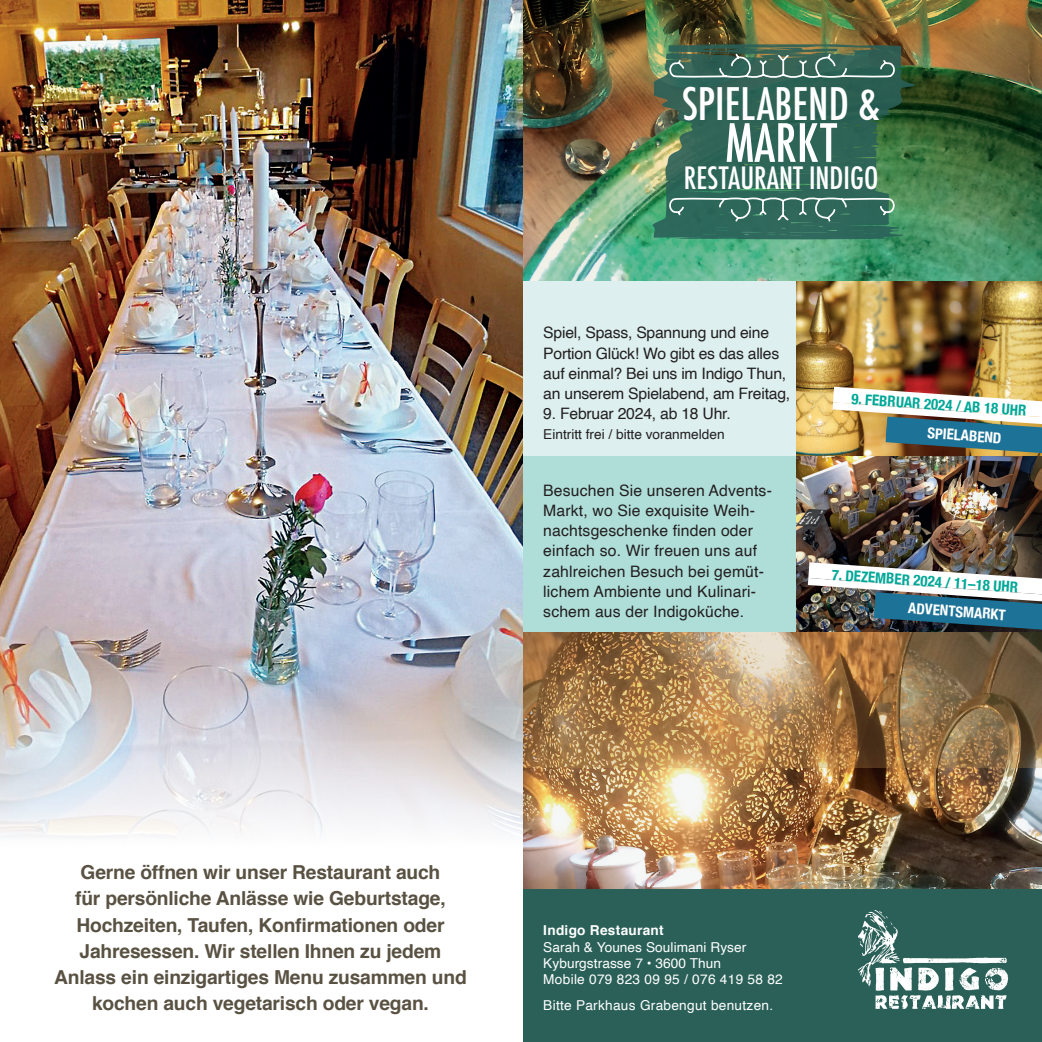
<style>
.page{position:relative;width:1042px;height:1042px;background:#fff}
.page>*{position:absolute;margin:0;border:0;box-sizing:border-box;transform-origin:0 0}
.t1{font:500 condensed 51.27px "Futura";color:#fff}
.t2{font:500 condensed 43.57px "Futura";color:#fff}
.t3{font:500 condensed 29.93px "Futura";color:#fff}
.t4{font:700 19.25px/26.2px "Helvetica";letter-spacing:-.01em;color:#595243;text-align:center}
.t5{font:15.75px/20.1px "Helvetica";letter-spacing:.01em;color:#231f20}
.t6{font:15.75px/20.1px "Helvetica";letter-spacing:-.015em;color:#231f20}
.Versal_links{font:700 condensed 14.88px "Helvetica Neue";color:#00a898}
.Versal_links-2{font:700 condensed 14.88px "Helvetica Neue";color:#fff}
.t7{font:13.65px "Helvetica";letter-spacing:.02em;color:#fff}
.t8{font:13.65px "Helvetica";color:#231f20}
.t9{font:700 13.65px "Helvetica";letter-spacing:.02em;color:#fff}
</style>
<div class="page">
<img style="left:0;top:0;width:523px;height:657px">
<svg style="left:0;top:657px;width:523px;height:181px"></svg>
<svg style="left:523px;top:273px;width:519px;height:8px;background:#65b290"></svg>
<img style="left:523px;top:767px;width:519px;height:122px">
<img style="left:523px;top:632px;width:519px;height:135px">
<div style="left:523px;top:889px;width:519px;height:153px;background:#2a6058"></div>
<img style="left:523px;top:0;width:519px;height:273px">
<img style="left:796px;top:281px;width:246px;height:175px">
<div style="left:523px;top:281px;width:273px;height:175px;background:#ddf0ef"></div>
<img style="left:796px;top:456px;width:246px;height:97px">
<div style="left:523px;top:456px;width:273px;height:176px;background:#afded9"></div>
<img style="left:792px;top:553px;width:250px;height:81px">
<img style="left:817px;top:378px;width:225px;height:79px">
<svg style="left:858px;top:910px;width:150px;height:99px"></svg>
<svg style="left:210px;top:280px;width:12px;height:6px"></svg>
<img style="left:651px;top:44px;width:265px;height:195px">
<svg style="left:669px;top:197px;width:226px;height:26px;background:#4a7c70"></svg>
<svg style="left:669px;top:52px;width:226px;height:32px;background:#4a7366"></svg>
<p class="t2" style="left:682px;top:76px;width:200px">SPIELABEND &amp;</p>
<p class="t1" style="left:725px;top:110px;width:113px">MARKT</p>
<p class="t3" style="left:684px;top:159px;width:196px">RESTAURANT INDIGO</p>
<p class="t6" style="left:543px;top:323px;width:248px">Spiel, Spass, Spannung und eine Portion Glück! Wo gibt es das alles auf einmal? Bei uns im Indigo Thun, an unserem Spielabend, am Freitag,</p>
<p class="t6" style="left:543px;top:404px;width:189px">9. Februar 2024, ab 18 Uhr.</p>
<p class="t8" style="left:543px;top:424px;width:183px">Eintritt frei / bitte voranmelden</p>
<p class="t5" style="left:543px;top:481px;width:230px">Besuchen Sie unseren Advents-<br>Markt, wo Sie exquisite Weih&shy;nachtsgeschenke finden oder einfach so. Wir freuen uns auf zahlreichen Besuch bei gemüt&shy;lichem Ambiente und Kulinari&shy;schem aus der Indigoküche.</p>
<p class="Versal_links" style="left:852px;top:386px;width:177px;rotate:4deg">9. FEBRUAR 2024 / AB 18 UHR</p>
<p class="Versal_links-2" style="left:928px;top:420px;width:76px;rotate:4deg">SPIELABEND</p>
<p class="Versal_links" style="left:832px;top:562px;width:188px;rotate:4deg">7. DEZEMBER 2024 / 11–18 UHR</p>
<p class="Versal_links-2" style="left:909px;top:595px;width:99px;rotate:4deg">ADVENTSMARKT</p>
<p class="t4" style="left:54px;top:859px;width:414px">Gerne öffnen wir unser Restaurant auch<br>für persönliche Anlässe wie Geburtstage, Hochzeiten, Taufen, Konfirmationen oder Jahresessen. Wir stellen Ihnen zu jedem Anlass ein einzigartiges Menu zusammen und kochen auch vegetarisch oder vegan.</p>
<p class="t9" style="left:543px;top:919px;width:122px">Indigo Restaurant</p>
<p class="t7" style="left:543px;top:936px;width:205px">Sarah &amp; Younes Soulimani Ryser</p>
<p class="t7" style="left:543px;top:953px;width:179px">Kyburgstrasse 7 • 3600 Thun</p>
<p class="t7" style="left:543px;top:969px;width:241px">Mobile 079 823 09 95 / 076 419 58 82</p>
<p class="t7" style="left:543px;top:994px;width:231px">Bitte Parkhaus Grabengut benutzen.</p>
</div>
